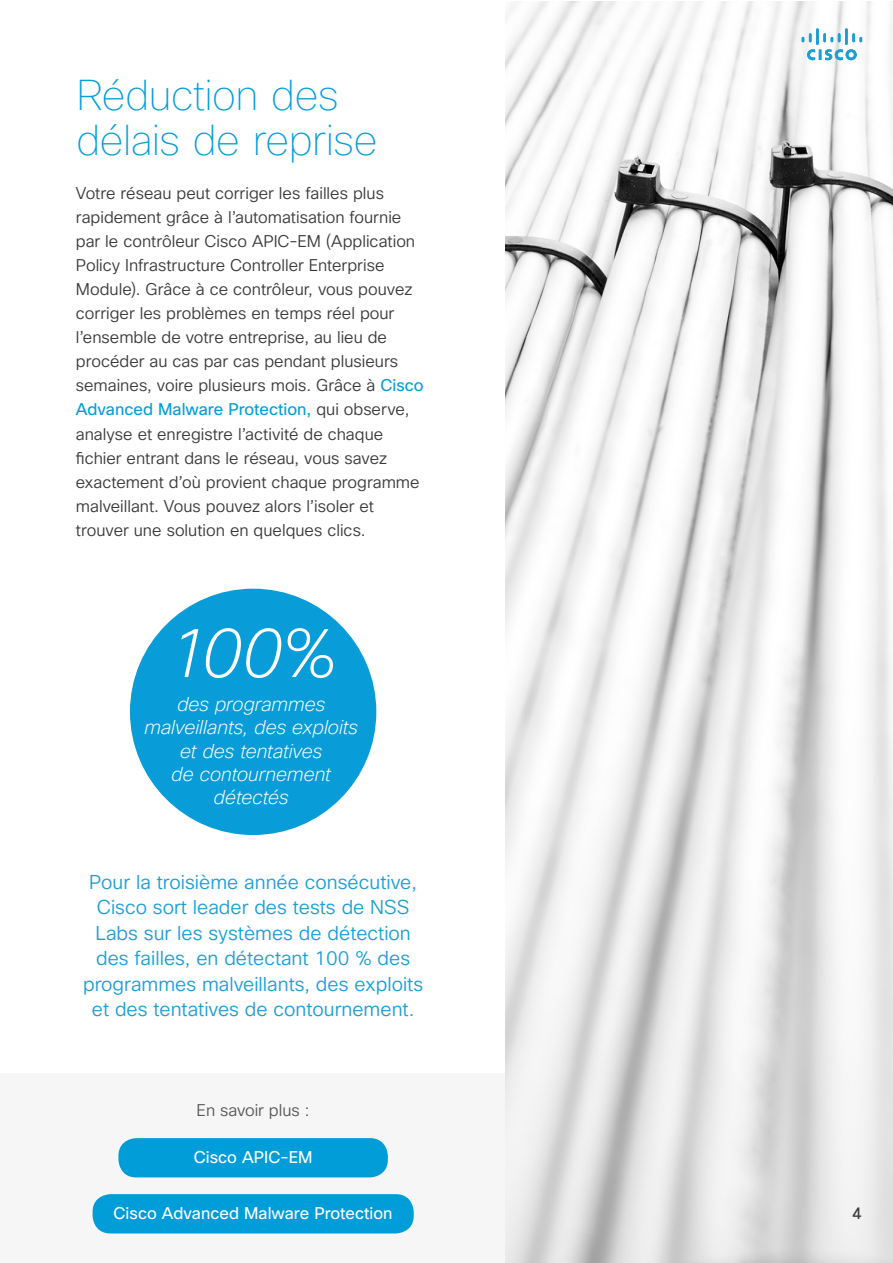
<style>
.page{position:relative;width:893px;height:1263px;background:#fff}
.page>*{position:absolute;margin:0;border:0;box-sizing:border-box;transform-origin:0 0}
.t1{font:italic 200 68.4px "Cisco Sans";color:#fff}
.t2{font:100 42px/45px "Cisco Sans";letter-spacing:-.01em;color:#039ed9}
.t3{font:300 19.5px/25.5px "Cisco Sans";color:#1c9ed7;text-align:center}
.t4{font:italic 200 19.5px/23.4px "Cisco Sans";letter-spacing:-.005em;color:#fff;text-align:center}
.t5{font:300 16.5px/24px "Cisco Sans";color:#39393b}
.t6{font:16.5px "Cisco Sans";color:#fff}
.t7{font:300 16.5px "Cisco Sans";color:#575756}
.t8{font:16.5px "Cisco Sans";color:#393938}
.s1{font-weight:400;color:#089dd9}
.s2{font-weight:400;color:#039ed9}
</style>
<div class="page">
<div style="left:0;top:1073px;width:575px;height:190px;background:#f6f6f6"></div>
<img style="left:506px;top:1px;width:387px;height:1262px">
<div style="left:130px;top:589px;width:246px;height:246px;background:#089dd9;border-radius:50%"></div>
<svg style="left:802px;top:28px;width:60px;height:32px"></svg>
<div style="left:93px;top:1194px;width:321px;height:39px;background:#019dd9;border-radius:18px"></div>
<div style="left:118px;top:1138px;width:270px;height:39px;background:#019dd9;border-radius:18px"></div>
<h2 class="t2" style="left:77px;top:74px;width:303px">Réduction des délais de reprise</h2>
<p class="t5" style="left:76px;top:182px;width:349px">Votre réseau peut corriger les failles plus rapidement grâce à l’automatisation fournie par le contrôleur Cisco APIC-EM (Application Policy Infrastructure Controller Enterprise Module). Grâce à ce contrôleur, vous pouvez corriger les problèmes en temps réel pour l’ensemble de votre entreprise, au lieu de procéder au cas par cas pendant plusieurs semaines, voire plusieurs mois. Grâce à <span class="s1">Cisco </span><span class="s2">Advanced Malware Protection,</span> qui observe, analyse et enregistre l’activité de chaque fichier entrant dans le réseau, vous savez exactement d’où provient chaque programme malveillant. Vous pouvez alors l’isoler et trouver une solution en quelques clics.</p>
<h1 class="t1" style="left:166px;top:609px;width:172px">100%</h1>
<p class="t4" style="left:144px;top:693px;width:215px">des programmes malveillants, des exploits et des tentatives<br>de contournement détectés</p>
<p class="t3" style="left:83px;top:869px;width:342px">Pour la troisième année consécutive, Cisco sort leader des tests de NSS Labs sur les systèmes de détection des failles, en détectant 100 % des programmes malveillants, des exploits et des tentatives de contournement.</p>
<p class="t7" style="left:197px;top:1099px;width:115px">En savoir plus :</p>
<p class="t6" style="left:194px;top:1147px;width:120px">Cisco APIC-EM</p>
<p class="t6" style="left:114px;top:1203px;width:280px">Cisco Advanced Malware Protection</p>
<p class="t8" style="left:852px;top:1203px;width:11px">4</p>
</div>
